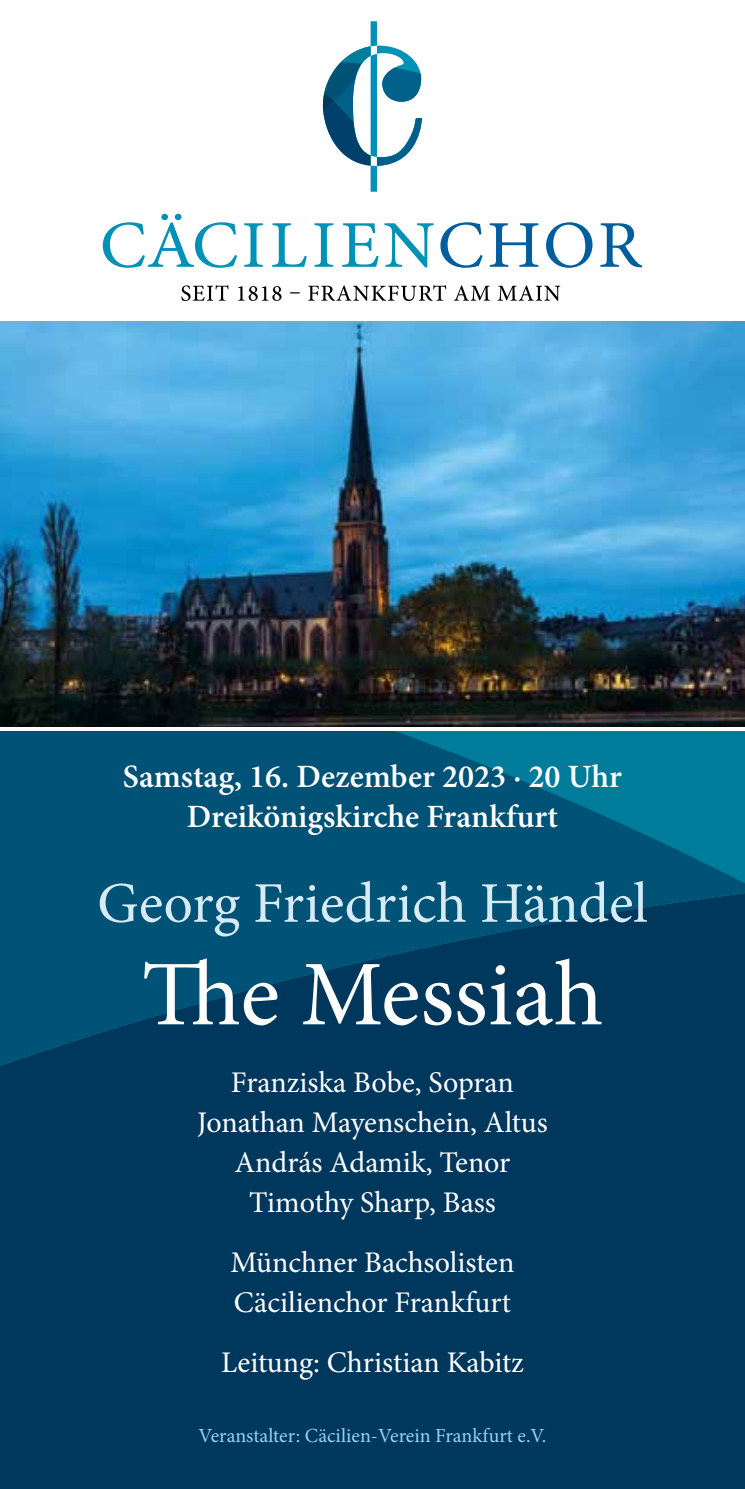
<style>
.page{position:relative;width:745px;height:1489px;background:#fff}
.page>*{position:absolute;margin:0;border:0;box-sizing:border-box;transform-origin:0 0}
.t1{font:92.5px "Minion Pro";color:#fff}
.t2{font:57.5px "Minion Pro";color:#d6ebf3}
.t3{font:600 32.5px/40px "Minion Pro";color:#fff;text-align:center}
.t4{font:30px/40px "Minion Pro";letter-spacing:-.005em;color:#fff;text-align:center}
.t5{font:20px "Minion Pro";color:#92d5f6}
</style>
<div class="page">
<img style="left:0;top:321px;width:744px;height:405px">
<svg style="left:440px;top:222px;width:201px;height:46px"></svg>
<svg style="left:181px;top:285px;width:379px;height:16px"></svg>
<svg style="left:103px;top:214px;width:330px;height:54px"></svg>
<svg style="left:323px;top:21px;width:99px;height:171px"></svg>
<div style="left:0;top:1243px;width:744px;height:245px;background:#00375c"></div>
<svg style="left:0;top:731px;width:744px;height:512px;background:#00466a"></svg>
<p class="t3" style="left:123px;top:756px;width:500px">Samstag, 16. Dezember 2023 · 20 Uhr<br>Dreikönigskirche Frankfurt</p>
<h2 class="t2" style="left:97px;top:864px;width:551px">Georg Friedrich Händel</h2>
<h1 class="t1" style="left:141px;top:932px;width:463px">The Messiah</h1>
<p class="t4" style="left:197px;top:1062px;width:352px">Franziska Bobe, Sopran<br>Jonathan Mayenschein, Altus<br>András Adamik, Tenor<br>Timothy Sharp, Bass</p>
<p class="t4" style="left:230px;top:1241px;width:285px;text-align:left">Münchner Bachsolisten<br>Cäcilienchor Frankfurt</p>
<p class="t4" style="left:221px;top:1341px;width:304px">Leitung: Christian Kabitz</p>
<p class="t5" style="left:198px;top:1421px;width:349px">Veranstalter: Cäcilien-Verein Frankfurt e.V.</p>
</div>
